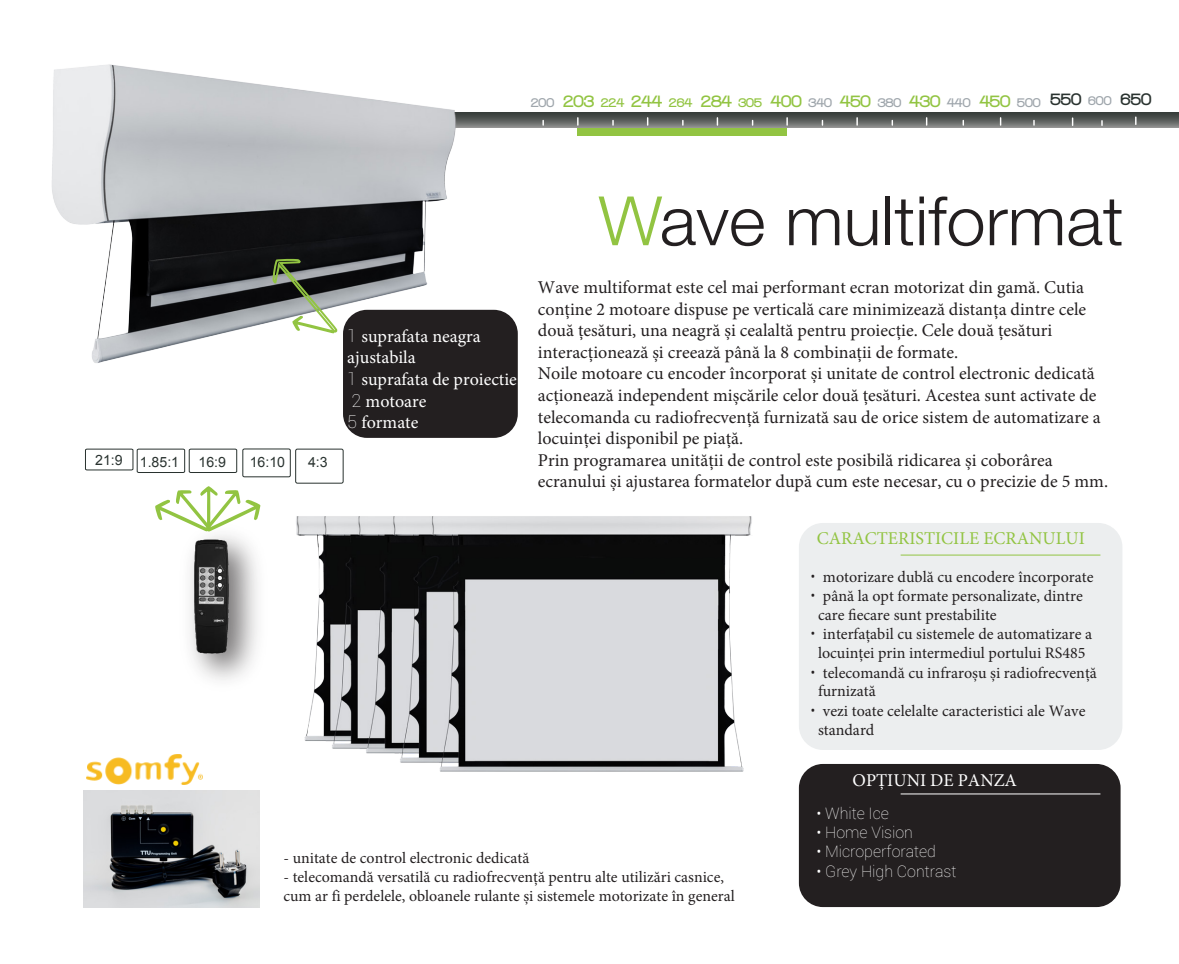
<style>
.page{position:relative;width:1179px;height:964px;background:#fff}
.page>*{position:absolute;margin:0;border:0;box-sizing:border-box;transform-origin:0 0}
.t1{font:300 68.2px "Helvetica Neue";color:#231f20}
.t2{font:18px/21.6px "Minion Pro";color:#231f20}
.t3{font:18px/21.4px "Minion Pro";color:#fff}
.t4{font:18px "Minion Pro";color:#92c442}
.t5{font:900 17.6px "Walkway";color:#92c442}
.t6{font:16px/18.8px "Minion Pro";color:#231f20}
.t7{font:100 16px "Roboto";color:#fff}
.t8{font:15.8px/19px "Minion Pro";color:#231f20}
.t9{font:14.2px "Arial";color:#29322f}
.s1{font-size:13.4px;color:#9fa6ac}
.s2{font-size:13.4px}
.s3{color:#29322f}
.s4{font-family:"Roboto";font-weight:100}
.s5{color:#92c442}
</style>
<div class="page">
<div style="left:578px;top:113px;width:209px;height:23px;background:#92c442"></div>
<svg style="left:459px;top:112px;width:720px;height:15px;background:#5b5f5d"></svg>
<svg style="left:786px;top:118px;width:2px;height:7px"></svg>
<svg style="left:856px;top:118px;width:2px;height:7px"></svg>
<div style="left:189px;top:449px;width:48px;height:24px;border:1px solid #29322f"></div>
<div style="left:343px;top:310px;width:175px;height:128px;background:#231f20;border-radius:24px"></div>
<img style="left:190px;top:545px;width:41px;height:111px">
<svg style="left:155px;top:486px;width:106px;height:59px"></svg>
<div style="left:242px;top:448px;width:49px;height:29px;border:1px solid #29322f;border-radius:2px"></div>
<div style="left:85px;top:449px;width:48px;height:21px;border:1px solid #29322f"></div>
<div style="left:295px;top:449px;width:49px;height:35px;border:1px solid #29322f;border-radius:2px"></div>
<div style="left:137px;top:449px;width:48px;height:24px;border:1px solid #29322f"></div>
<div style="left:799px;top:523px;width:323px;height:227px;background:#eceeef;border-radius:24px"></div>
<hr style="left:900px;top:554px;width:200px;height:1px;background:#92c442">
<div style="left:799px;top:764px;width:321px;height:143px;background:#231f20;border-radius:24px"></div>
<hr style="left:900px;top:793px;width:200px;height:1px;background:#fff">
<img style="left:84px;top:790px;width:175px;height:117px">
<img style="left:86px;top:754px;width:117px;height:31px">
<img style="left:269px;top:467px;width:483px;height:305px">
<img style="left:52px;top:64px;width:407px;height:299px">
<svg style="left:273px;top:258px;width:65px;height:77px"></svg>
<p class="t5" style="left:531px;top:91px;width:622px"><span class="s1">200</span> 203 <span class="s2">224</span> 244 <span class="s2">264</span> 284 <span class="s2">305</span> 400 <span class="s1">340</span> 450 <span class="s1">380</span> 430 <span class="s1">440</span> 450 <span class="s1">500</span> <span class="s3">550</span> <span class="s1">600</span> <span class="s3">650</span></p>
<p class="t9" style="left:95px;top:451px;width:29px">21:9</p>
<p class="t9" style="left:198px;top:453px;width:29px">16:9</p>
<p class="t9" style="left:250px;top:452px;width:37px">16:10</p>
<p class="t9" style="left:140px;top:453px;width:41px">1.85:1</p>
<p class="t9" style="left:308px;top:453px;width:21px">4:3</p>
<p class="t3" style="left:347px;top:326px;width:171px"><span class="s4">1</span> suprafata neagra ajustabila<br><span class="s4">1</span> suprafata de proiectie<br><span class="s4">2</span> motoare<br><span class="s4">5</span> formate</p>
<h1 class="t1" style="left:598px;top:166px;width:526px"><span class="s5">W</span>ave multiformat</h1>
<p class="t2" style="left:538px;top:276px;width:572px">Wave multiformat este cel mai performant ecran motorizat din gamă. Cutia conține 2 motoare dispuse pe verticală care minimizează distanța dintre cele două țesături, una neagră și cealaltă pentru proiecție. Cele două țesături interacționează și creează până la 8 combinații de formate.<br>Noile motoare cu encoder încorporat și unitate de control electronic dedicată acționează independent mișcările celor două țesături. Acestea sunt activate de telecomanda cu radiofrecvență furnizată sau de orice sistem de automatizare a locuinței disponibil pe piață.<br>Prin programarea unității de control este posibilă ridicarea și coborârea ecranului și ajustarea formatelor după cum este necesar, cu o precizie de 5 mm.</p>
<p class="t4" style="left:817px;top:526px;width:270px">CARACTERISTICILE ECRANULUI</p>
<p class="t6" style="left:810px;top:567px;width:285px"><span class="s4">•</span> motorizare dublă cu encodere încorporate</p>
<p class="t6" style="left:818px;top:587px;width:266px;text-indent:-8px"><span class="s4">•</span> până la opt formate personalizate, dintre care fiecare sunt prestabilite</p>
<p class="t6" style="left:810px;top:625px;width:283px;text-align:center"><span class="s4">•</span> interfațabil cu sistemele de automatizare a locuinței prin intermediul portului RS485</p>
<p class="t6" style="left:818px;top:664px;width:280px;line-height:18.2px;text-indent:-8px"><span class="s4">•</span> telecomandă cu infraroșu și radiofrecvență furnizată</p>
<p class="t6" style="left:818px;top:701px;width:269px;text-indent:-8px"><span class="s4">•</span> vezi toate celelalte caracteristici ale Wave standard</p>
<p class="t8" style="left:283px;top:848px;width:247px">- unitate de control electronic dedicată</p>
<p class="t8" style="left:283px;top:867px;width:453px">- telecomandă versatilă cu radiofrecvență pentru alte utilizări casnice, cum ar fi perdelele, obloanele rulante și sistemele motorizate în general</p>
<p class="t3" style="left:852px;top:769px;width:166px">OPȚIUNI DE PANZA</p>
<p class="t7" style="left:816px;top:802px;width:74px">• White Ice</p>
<p class="t7" style="left:816px;top:821px;width:98px">• Home Vision</p>
<p class="t7" style="left:816px;top:840px;width:121px">• Microperforated</p>
<p class="t7" style="left:816px;top:860px;width:142px">• Grey High Contrast</p>
</div>
